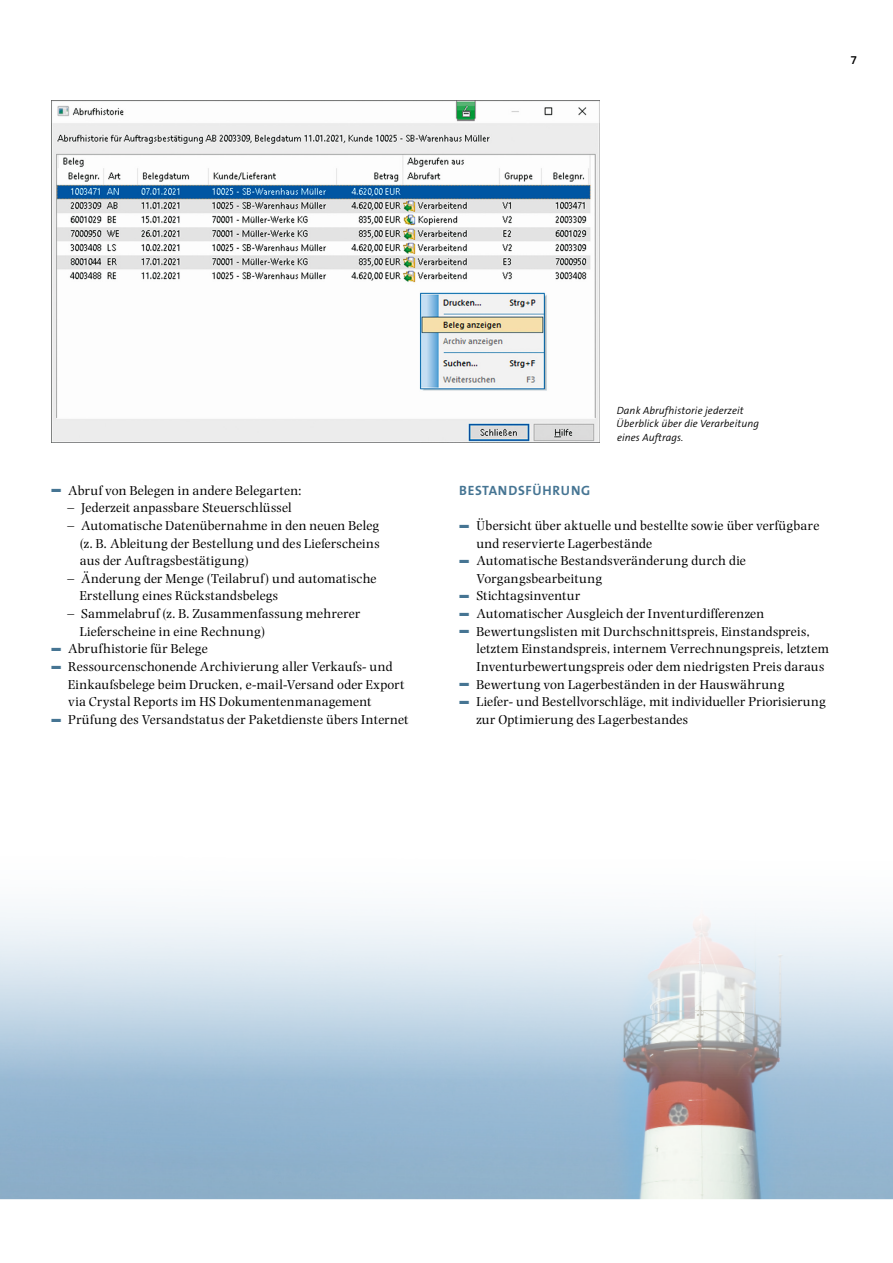
<style>
.page{position:relative;width:893px;height:1263px;background:#fff}
.page>*{position:absolute;margin:0;border:0;box-sizing:border-box;transform-origin:0 0}
.t1{font:13.5px/17.7px "Photina MT Std";letter-spacing:.015em;color:#000}
.t2{font:700 13.5px "The Sans B7";letter-spacing:.05em;color:#467593}
.t3{font:600 12px "The Sans B6";color:#000}
.t4{font:italic 300 10.5px/13.5px "The Sans B4";letter-spacing:.01em;color:#000}
</style>
<div class="page">
<img style="left:51px;top:100px;width:549px;height:342px">
<img style="left:0;top:910px;width:893px;height:289px">
<p class="t3" style="left:850px;top:53px;width:8px">7</p>
<p class="t1" style="left:51px;top:481px;width:252px"><sup>■</sup> Abruf von Belegen in andere Belegarten:</p>
<p class="t1" style="left:68px;top:499px;width:226px">– Jederzeit anpassbare Steuerschlüssel</p>
<p class="t1" style="left:80px;top:517px;width:301px;text-align:justify;text-indent:-12px">– Automatische Datenübernahme in den neuen Beleg (z. B. Ableitung der Bestellung und des Lieferscheins aus der Auftragsbestätigung)</p>
<p class="t1" style="left:80px;top:570px;width:298px;text-indent:-12px">– Änderung der Menge (Teilabruf) und automatische<br>Erstellung eines Rückstandsbelegs</p>
<p class="t1" style="left:80px;top:605px;width:282px;text-indent:-12px">– Sammelabruf (z. B. Zusammenfassung mehrerer<br>Lieferscheine in eine Rechnung)</p>
<p class="t1" style="left:51px;top:640px;width:158px"><sup>■</sup> Abrufhistorie für Belege</p>
<p class="t1" style="left:68px;top:658px;width:338px;text-indent:-17px"><sup>■</sup> Ressourcenschonende Archivierung aller Verkaufs- und<br>Einkaufsbelege beim Drucken, e-mail-Versand oder Export via Crystal Reports im HS Dokumentenmanagement</p>
<p class="t1" style="left:51px;top:711px;width:359px"><sup>■</sup> Prüfung des Versandstatus der Paketdienste übers Internet</p>
<p class="t4" style="left:617px;top:404px;width:144px">Dank Abrufhistorie jederzeit<br>Überblick über die Verarbeitung eines Auftrags.</p>
<p class="t2" style="left:459px;top:483px;width:132px">BESTANDSFÜHRUNG</p>
<p class="t1" style="left:476px;top:517px;width:344px;text-indent:-17px"><sup>■</sup> Übersicht über aktuelle und bestellte sowie über verfügbare und reservierte Lagerbestände</p>
<p class="t1" style="left:476px;top:552px;width:271px;text-indent:-17px"><sup>■</sup> Automatische Bestandsveränderung durch die<br>Vorgangsbearbeitung</p>
<p class="t1" style="left:459px;top:587px;width:123px"><sup>■</sup> Stichtagsinventur</p>
<p class="t1" style="left:459px;top:605px;width:307px"><sup>■</sup> Automatischer Ausgleich der Inventurdifferenzen</p>
<p class="t1" style="left:476px;top:622px;width:354px;text-indent:-17px"><sup>■</sup> Bewertungslisten mit Durchschnittspreis, Einstandspreis, letztem Einstandspreis, internem Verrechnungspreis, letztem<br>Inventurbewertungspreis oder dem niedrigsten Preis daraus</p>
<p class="t1" style="left:459px;top:675px;width:327px"><sup>■</sup> Bewertung von Lagerbeständen in der Hauswährung</p>
<p class="t1" style="left:476px;top:693px;width:351px;text-indent:-17px"><sup>■</sup> Liefer- und Bestellvorschläge, mit individueller Priorisierung zur Optimierung des Lagerbestandes</p>
</div>
